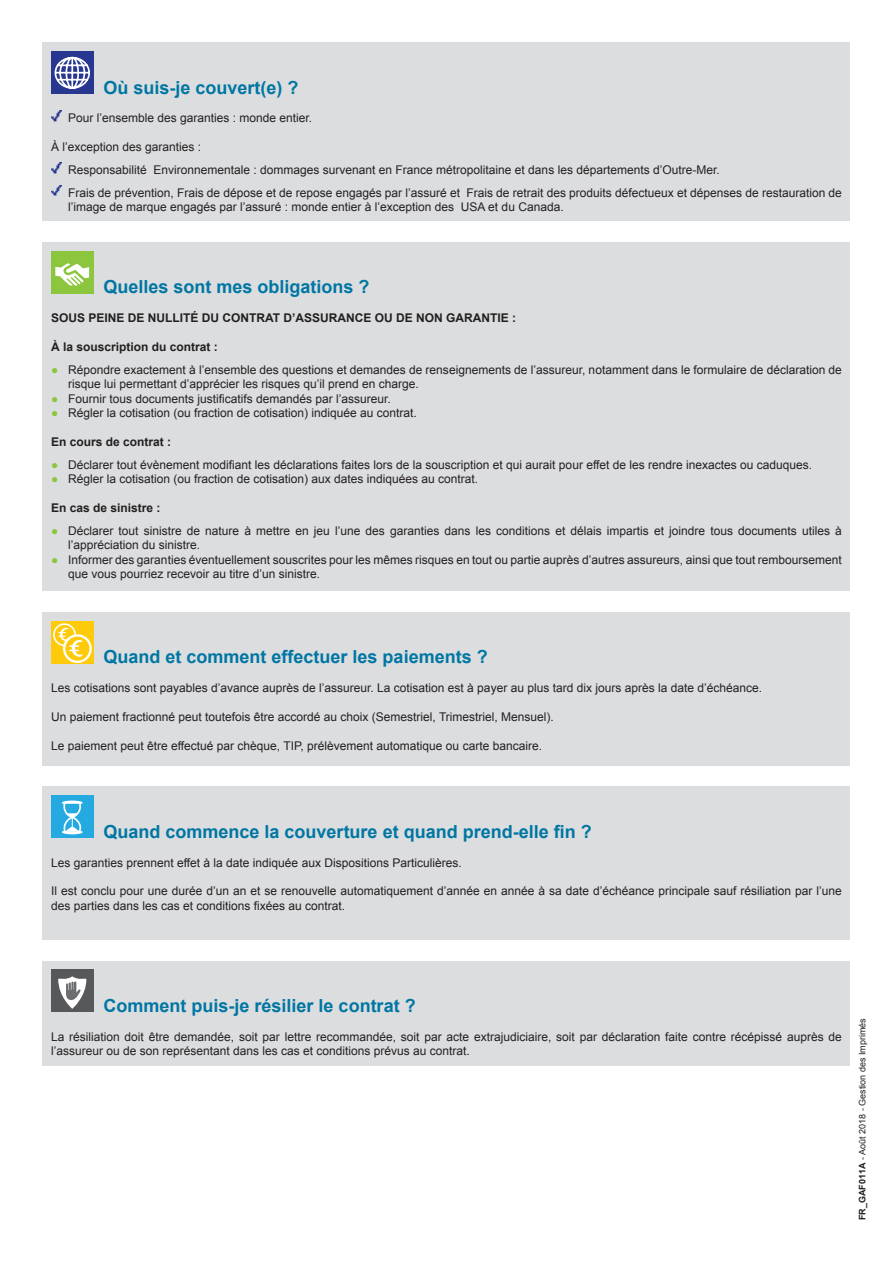
<style>
.page{position:relative;width:893px;height:1263px;background:#fff}
.page>*{position:absolute;margin:0;border:0;box-sizing:border-box;transform-origin:0 0}
.t1{font:700 18px "Arial";color:#0076a3}
.t2{font:12px/14.4px "Arial";color:#231f20}
.t3{font:700 12px "Arial";color:#231f20}
.t4{font:9px "Arial";color:#231f20}
.s1{color:#8bc63e}
.s2{font-weight:700}
</style>
<div class="page">
<div style="left:43px;top:43px;width:807px;height:178px;background:#dcdddf"></div>
<div style="left:51px;top:51px;width:43px;height:43px;background:#283890"></div>
<svg style="left:54px;top:56px;width:36px;height:33px"></svg>
<svg style="left:51px;top:110px;width:11px;height:12px"></svg>
<svg style="left:51px;top:162px;width:11px;height:12px"></svg>
<svg style="left:51px;top:185px;width:11px;height:11px"></svg>
<div style="left:43px;top:612px;width:807px;height:153px;background:#dcdddf"></div>
<div style="left:51px;top:621px;width:43px;height:42px;background:#feca0a"></div>
<div style="left:53px;top:623px;width:23px;height:23px;border:2px solid #fff;border-radius:50%"></div>
<svg style="left:64px;top:635px;width:27px;height:27px"></svg>
<div style="left:63px;top:634px;width:29px;height:29px;border:2px solid #fff;border-radius:50%"></div>
<svg style="left:57px;top:627px;width:27px;height:31px"></svg>
<div style="left:43px;top:787px;width:807px;height:153px;background:#dcdddf"></div>
<div style="left:51px;top:795px;width:43px;height:43px;background:#24aae1"></div>
<svg style="left:62px;top:800px;width:20px;height:34px"></svg>
<div style="left:43px;top:961px;width:807px;height:104px;background:#dcdddf"></div>
<div style="left:51px;top:969px;width:43px;height:43px;background:#57585a"></div>
<svg style="left:58px;top:976px;width:28px;height:33px"></svg>
<div style="left:43px;top:242px;width:807px;height:349px;background:#dcdddf"></div>
<div style="left:51px;top:251px;width:43px;height:42px;background:#8bc63e"></div>
<svg style="left:55px;top:263px;width:35px;height:23px"></svg>
<h1 class="t1" style="left:104px;top:75px;width:197px">Où suis-je couvert(e) ?</h1>
<p class="t2" style="left:68px;top:111px;width:246px">Pour l’ensemble des garanties : monde entier.</p>
<p class="t2" style="left:68px;top:136px;width:775px;line-height:23px;text-indent:-17px">À l’exception des garanties :<br>Responsabilité Environnementale : dommages survenant en France métropolitaine et dans les départements d’Outre-Mer.<br>Frais de prévention, Frais de dépose et de repose engagés par l’assuré et Frais de retrait des produits défectueux et dépenses de restauration de</p>
<p class="t2" style="left:68px;top:200px;width:497px">l’image de marque engagés par l’assuré : monde entier à l’exception des USA et du Canada.</p>
<h1 class="t1" style="left:104px;top:275px;width:268px">Quelles sont mes obligations ?</h1>
<p class="t3" style="left:51px;top:310px;width:467px">SOUS PEINE DE NULLITÉ DU CONTRAT D’ASSURANCE OU DE NON GARANTIE :</p>
<p class="t3" style="left:51px;top:339px;width:168px">À la souscription du contrat :</p>
<p class="t2" style="left:68px;top:363px;width:775px;text-indent:-17px"><span class="s1">●</span> Répondre exactement à l’ensemble des questions et demandes de renseignements de l’assureur, notamment dans le formulaire de déclaration de risque lui permettant d’apprécier les risques qu’il prend en charge.</p>
<p class="t2" style="left:51px;top:391px;width:341px"><span class="s1">●</span> Fournir tous documents justificatifs demandés par l’assureur.</p>
<p class="t2" style="left:51px;top:406px;width:367px"><span class="s1">●</span> Régler la cotisation (ou fraction de cotisation) indiquée au contrat.</p>
<p class="t3" style="left:51px;top:434px;width:122px">En cours de contrat :</p>
<p class="t2" style="left:51px;top:458px;width:763px"><span class="s1">●</span> Déclarer tout évènement modifiant les déclarations faites lors de la souscription et qui aurait pour effet de les rendre inexactes ou caduques.</p>
<p class="t2" style="left:51px;top:472px;width:429px"><span class="s1">●</span> Régler la cotisation (ou fraction de cotisation) aux dates indiquées au contrat.</p>
<p class="t3" style="left:51px;top:500px;width:111px">En cas de sinistre :</p>
<p class="t2" style="left:68px;top:524px;width:775px;text-indent:-17px"><span class="s1">●</span> Déclarer tout sinistre de nature à mettre en jeu l’une des garanties dans les conditions et délais impartis et joindre tous documents utiles à l’appréciation du sinistre.</p>
<p class="t2" style="left:68px;top:552px;width:775px;text-indent:-17px"><span class="s1">●</span> Informer des garanties éventuellement souscrites pour les mêmes risques en tout ou partie auprès d’autres assureurs, ainsi que tout remboursement que vous pourriez recevoir au titre d’un sinistre.</p>
<h1 class="t1" style="left:104px;top:645px;width:386px">Quand et comment effectuer les paiements ?</h1>
<p class="t2" style="left:51px;top:681px;width:713px">Les cotisations sont payables d’avance auprès de l’assureur. La cotisation est à payer au plus tard dix jours après la date d’échéance.</p>
<p class="t2" style="left:51px;top:710px;width:504px">Un paiement fractionné peut toutefois être accordé au choix (Semestriel, Trimestriel, Mensuel).</p>
<p class="t2" style="left:51px;top:738px;width:492px">Le paiement peut être effectué par chèque, TIP, prélèvement automatique ou carte bancaire.</p>
<h1 class="t1" style="left:104px;top:819px;width:490px">Quand commence la couverture et quand prend-elle fin ?</h1>
<p class="t2" style="left:51px;top:855px;width:412px">Les garanties prennent effet à la date indiquée aux Dispositions Particulières.</p>
<p class="t2" style="left:51px;top:884px;width:792px">Il est conclu pour une durée d’un an et se renouvelle automatiquement d’année en année à sa date d’échéance principale sauf résiliation par l’une des parties dans les cas et conditions fixées au contrat.</p>
<h1 class="t1" style="left:104px;top:994px;width:314px">Comment puis-je résilier le contrat ?</h1>
<p class="t2" style="left:51px;top:1029px;width:792px">La résiliation doit être demandée, soit par lettre recommandée, soit par acte extrajudiciaire, soit par déclaration faite contre récépissé auprès de l’assureur ou de son représentant dans les cas et conditions prévus au contrat.</p>
<p class="t4" style="left:856px;top:1220px;width:204px;rotate:-90deg"><span class="s2">FR_GAF011A</span> - Août 2018 - Gestion des Imprimés</p>
</div>
